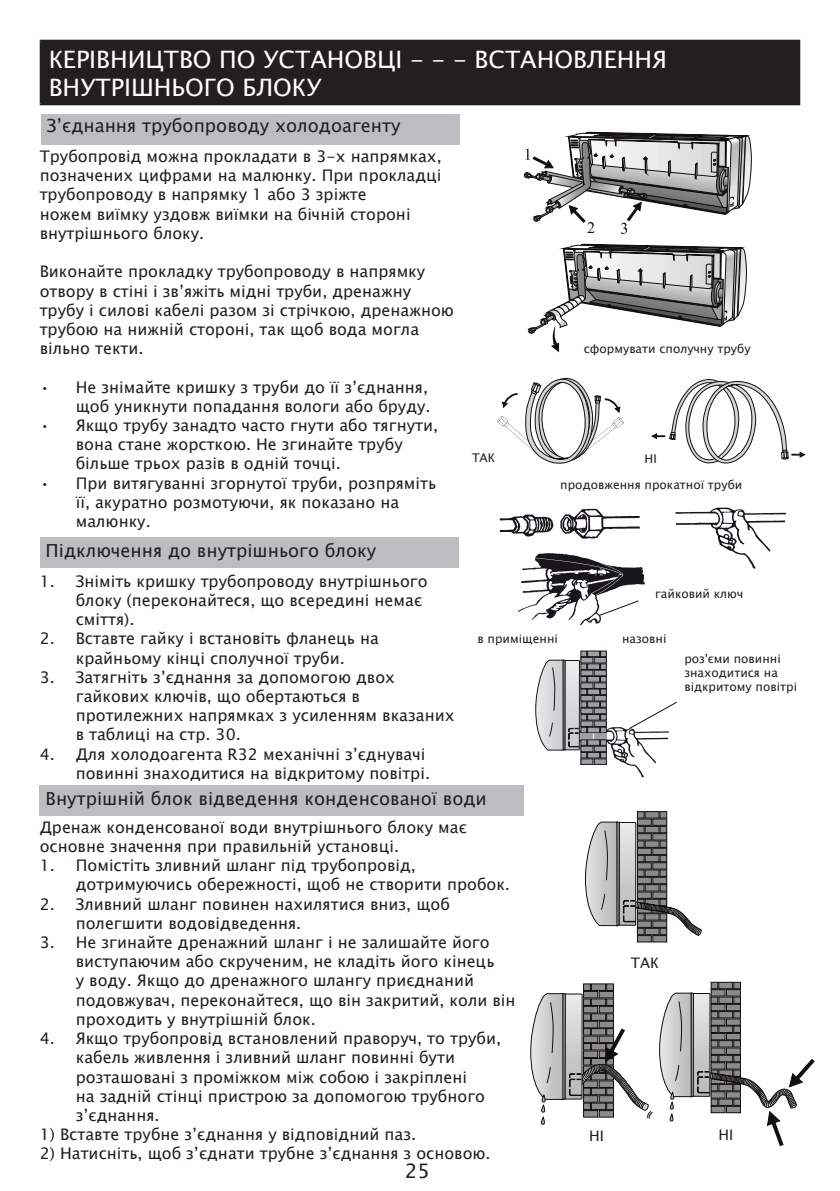
<style>
.page{position:relative;width:840px;height:1191px;background:#fff}
.page>*{position:absolute;margin:0;border:0;box-sizing:border-box;transform-origin:0 0}
.t1{font:24px "Lucida Sans Unicode";color:#fff}
.t2{font:20px "Lucida Sans Unicode";color:#231f20}
.t3{font:18px "Lucida Sans Unicode";color:#231f20}
.t4{font:16px/19.2px "Lucida Sans Unicode";color:#231f20}
.t5{font:14.4px "Lucida Sans Unicode";color:#231f20}
.t6{font:12px/14.4px "Lucida Sans Unicode";color:#231f20}
</style>
<div class="page">
<div style="left:41px;top:41px;width:757px;height:63px;background:#231f20"></div>
<hr style="left:40px;top:40px;width:759px;height:2px;background:#231f20">
<hr style="left:40px;top:42px;width:2px;height:61px;background:#231f20">
<hr style="left:797px;top:42px;width:2px;height:61px;background:#231f20">
<hr style="left:40px;top:103px;width:759px;height:2px;background:#231f20">
<div style="left:41px;top:114px;width:418px;height:31px;background:#bcbdc0"></div>
<div style="left:40px;top:537px;width:418px;height:31px;background:#bcbdc0"></div>
<div style="left:40px;top:785px;width:483px;height:30px;background:#bcbdc0"></div>
<svg style="left:527px;top:244px;width:219px;height:108px"></svg>
<svg style="left:523px;top:132px;width:228px;height:102px"></svg>
<svg style="left:651px;top:379px;width:153px;height:85px"></svg>
<svg style="left:497px;top:378px;width:126px;height:86px"></svg>
<svg style="left:499px;top:514px;width:54px;height:22px"></svg>
<svg style="left:560px;top:509px;width:79px;height:30px"></svg>
<svg style="left:675px;top:507px;width:110px;height:61px"></svg>
<svg style="left:518px;top:553px;width:126px;height:72px"></svg>
<svg style="left:535px;top:651px;width:141px;height:126px"></svg>
<div style="left:637px;top:935px;width:14px;height:7px;background:#8b8b8d"></div>
<div style="left:637px;top:935px;width:14px;height:7px;border:1px solid #12100f"></div>
<div style="left:652px;top:935px;width:14px;height:7px;background:#8b8b8d"></div>
<div style="left:652px;top:935px;width:14px;height:7px;border:1px solid #12100f"></div>
<svg style="left:585px;top:811px;width:116px;height:124px"></svg>
<div style="left:710px;top:989px;width:14px;height:7px;background:#8b8b8d"></div>
<div style="left:710px;top:989px;width:14px;height:7px;border:1px solid #12100f"></div>
<div style="left:726px;top:989px;width:14px;height:7px;background:#8b8b8d"></div>
<div style="left:725px;top:989px;width:15px;height:7px;border:1px solid #12100f"></div>
<div style="left:733px;top:982px;width:7px;height:6px;background:#8b8b8d"></div>
<div style="left:733px;top:982px;width:7px;height:7px;border:1px solid #12100f"></div>
<div style="left:718px;top:982px;width:14px;height:6px;background:#8b8b8d"></div>
<div style="left:718px;top:982px;width:14px;height:7px;border:1px solid #12100f"></div>
<div style="left:710px;top:982px;width:7px;height:6px;background:#8b8b8d"></div>
<div style="left:710px;top:982px;width:7px;height:7px;border:1px solid #12100f"></div>
<svg style="left:659px;top:992px;width:156px;height:155px"></svg>
<div style="left:583px;top:991px;width:14px;height:7px;border:1px solid #12100f"></div>
<div style="left:598px;top:991px;width:15px;height:7px;border:1px solid #12100f"></div>
<div style="left:606px;top:984px;width:7px;height:6px;background:#8b8b8d"></div>
<div style="left:606px;top:983px;width:7px;height:7px;border:1px solid #12100f"></div>
<div style="left:591px;top:984px;width:14px;height:6px;background:#8b8b8d"></div>
<div style="left:583px;top:984px;width:7px;height:6px;background:#8b8b8d"></div>
<svg style="left:530px;top:993px;width:122px;height:131px"></svg>
<p class="t1" style="left:49px;top:40px;width:619px">КЕРІВНИЦТВО ПО УСТАНОВЦІ - - - ВСТАНОВЛЕННЯ</p>
<p class="t1" style="left:49px;top:69px;width:274px">ВНУТРІШНЬОГО БЛОКУ</p>
<p class="t3" style="left:47px;top:111px;width:355px">З’єднання трубопроводу холодоагенту</p>
<p class="t4" style="left:40px;top:147px;width:403px">Трубопровід можна прокладати в 3-х напрямках, позначених цифрами на малюнку. При прокладці трубопроводу в напрямку 1 або 3 зріжте<br>ножем виїмку уздовж виїмки на бічній стороні внутрішнього блоку.</p>
<p class="t4" style="left:40px;top:262px;width:415px">Виконайте прокладку трубопроводу в напрямку отвору в стіні і зв’яжіть мідні труби, дренажну трубу і силові кабелі разом зі стрічкою, дренажною трубою на нижній стороні, так щоб вода могла вільно текти.</p>
<p class="t4" style="left:40px;top:377px;width:392px;text-align:right">• Не знімайте кришку з труби до її з’єднання, щоб уникнути попадання вологи або бруду.</p>
<p class="t4" style="left:76px;top:416px;width:363px;text-indent:-36px">• Якщо трубу занадто часто гнути або тягнути, вона стане жорсткою. Не згинайте трубу більше трьох разів в одній точці.</p>
<p class="t4" style="left:76px;top:473px;width:362px;text-indent:-36px">• При витягуванні згорнутої труби, розпряміть її, акуратно розмотуючи, як показано на малюнку.</p>
<p class="t6" style="left:583px;top:341px;width:168px">сформувати сполучну трубу</p>
<p class="t6" style="left:472px;top:450px;width:24px">ТАК</p>
<p class="t6" style="left:644px;top:451px;width:14px">НІ</p>
<p class="t6" style="left:560px;top:477px;width:183px">продовження прокатної труби</p>
<p class="t3" style="left:46px;top:536px;width:332px">Підключення до внутрішнього блоку</p>
<p class="t4" style="left:76px;top:571px;width:353px;text-indent:-36px">1. Зніміть кришку трубопроводу внутрішнього блоку (переконайтеся, що всередині немає сміття).</p>
<p class="t4" style="left:40px;top:629px;width:340px;text-align:center">2. Вставте гайку і встановіть фланець на крайньому кінці сполучної труби.</p>
<p class="t4" style="left:76px;top:667px;width:380px;text-indent:-36px">3. Затягніть з’єднання за допомогою двох гайкових ключів, що обертаються в протилежних напрямках з усиленням вказаних в таблиці на стр. 30.</p>
<p class="t4" style="left:40px;top:744px;width:391px;text-align:right">4. Для холодоагента R32 механічні з’єднувачі повинні знаходитися на відкритому повітрі.</p>
<p class="t3" style="left:46px;top:784px;width:442px">Внутрішній блок відведення конденсованої води</p>
<p class="t4" style="left:40px;top:817px;width:428px">Дренаж конденсованої води внутрішнього блоку має основне значення при правильній установці.</p>
<p class="t4" style="left:76px;top:856px;width:435px;text-indent:-36px">1. Помістіть зливний шланг під трубопровід, дотримуючись обережності, щоб не створити пробок.</p>
<p class="t4" style="left:76px;top:894px;width:375px;text-indent:-36px">2. Зливний шланг повинен нахилятися вниз, щоб полегшити водовідведення.</p>
<p class="t4" style="left:76px;top:932px;width:441px;text-indent:-36px">3. Не згинайте дренажний шланг і не залишайте його виступаючим або скрученим, не кладіть його кінець<br>у воду. Якщо до дренажного шлангу приєднаний подовжувач, переконайтеся, що він закритий, коли він проходить у внутрішній блок.</p>
<p class="t4" style="left:76px;top:1028px;width:426px;text-indent:-36px">4. Якщо трубопровід встановлений праворуч, то труби, кабель живлення і зливний шланг повинні бути розташовані з проміжком між собою і закріплені<br>на задній стінці пристрою за допомогою трубного з’єднання.</p>
<p class="t4" style="left:40px;top:1124px;width:377px">1) Вставте трубне з’єднання у відповідний паз.</p>
<p class="t4" style="left:40px;top:1144px;width:452px">2) Натисніть, щоб з’єднати трубне з’єднання з основою.</p>
<p class="t6" style="left:654px;top:587px;width:90px">гайковий ключ</p>
<p class="t6" style="left:477px;top:632px;width:82px">в приміщенні</p>
<p class="t6" style="left:621px;top:631px;width:46px">назовні</p>
<p class="t6" style="left:684px;top:651px;width:114px">роз'єми повинні знаходитися на відкритому повітрі</p>
<p class="t5" style="left:630px;top:951px;width:29px">ТАК</p>
<p class="t5" style="left:589px;top:1125px;width:16px">НІ</p>
<p class="t5" style="left:718px;top:1123px;width:16px">НІ</p>
<p class="t2" style="left:404px;top:1155px;width:27px">25</p>
</div>
